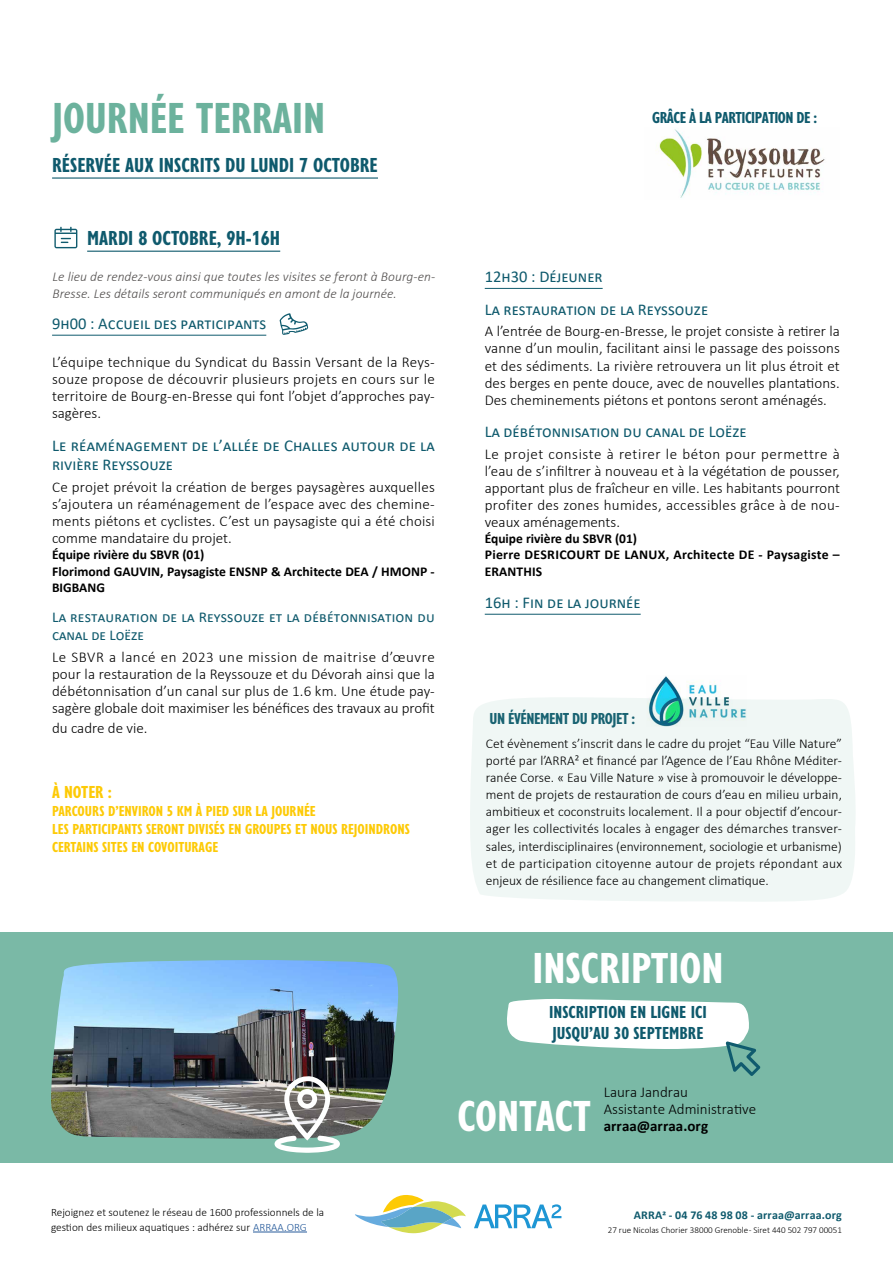
<style>
.page{position:relative;width:893px;height:1263px;background:#fff}
.page>*{position:absolute;margin:0;border:0;box-sizing:border-box;transform-origin:0 0}
.t1{font:700 condensed 45px "Gill Sans Nova";color:#fff}
.t2{font:700 condensed 45px "Gill Sans Nova";color:#6cb29d}
.t3{font:700 condensed 21px "Gill Sans Nova";color:#0f5a6d}
.t4{font:700 condensed 18px/21.6px "Gill Sans Nova";color:#0f5a6d}
.t5{font:700 condensed 18px "Gill Sans Nova";letter-spacing:-.01em;color:#fdca06}
.t6{font:16.5px/32.5px "Calibri";color:#0f5a6d}
.t7{font:700 condensed 16.5px "Gill Sans Nova";letter-spacing:-.03em;color:#0f5a6d}
.t8{font:300 15px/17.1px "Calibri";color:#000;text-align:justify}
.t9{font:700 condensed 15px/18px "Gill Sans Nova";color:#fdca06}
.t10{font:15px/18px "Calibri";letter-spacing:.01em;color:#0f5a6d}
.t11{font:700 15px "Calibri";letter-spacing:.005em;color:#000}
.t12{font:300 13.5px/17.1px "Calibri";color:#000;text-align:justify}
.t13{font:700 13.5px/16.2px "Calibri";color:#000}
.t14{font:italic 300 13.5px/16.2px "Calibri";letter-spacing:.005em;color:#524f4e}
.t15{font:700 12px "Calibri";letter-spacing:.015em;color:#0f5a6d}
.t16{font:300 11.25px/14.4px "Calibri";color:#000}
.t17{font:300 9px "Calibri";color:#000}
.s1{color:#275b9b}
</style>
<div class="page">
<hr style="left:253px;top:1232px;width:54px;height:1px;background:#275b9b">
<svg style="left:355px;top:1195px;width:111px;height:38px"></svg>
<svg style="left:474px;top:1204px;width:87px;height:24px"></svg>
<img style="left:656px;top:129px;width:169px;height:69px">
<div style="left:0;top:932px;width:893px;height:231px;background:#7ab9a6"></div>
<svg style="left:507px;top:999px;width:253px;height:77px"></svg>
<img style="left:51px;top:960px;width:348px;height:179px">
<svg style="left:275px;top:1075px;width:65px;height:78px"></svg>
<svg style="left:280px;top:313px;width:28px;height:22px"></svg>
<hr style="left:87px;top:251px;width:193px;height:1px;background:#0f5a6d">
<svg style="left:54px;top:227px;width:23px;height:21px"></svg>
<hr style="left:52px;top:177px;width:326px;height:2px;background:#0f5a6d">
<hr style="left:485px;top:288px;width:118px;height:1px;background:#0f5a6d">
<hr style="left:485px;top:614px;width:156px;height:1px;background:#0f5a6d">
<hr style="left:52px;top:335px;width:214px;height:1px;background:#0f5a6d">
<img style="left:652px;top:677px;width:67px;height:19px">
<div style="left:470px;top:696px;width:385px;height:206px;background:#f0f7f5"></div>
<h1 class="t2" style="left:52px;top:88px;width:275px">JOURNÉE TERRAIN</h1>
<h2 class="t3" style="left:52px;top:151px;width:327px">RÉSERVÉE AUX INSCRITS DU LUNDI 7 OCTOBRE</h2>
<h2 class="t3" style="left:87px;top:224px;width:195px">MARDI 8 OCTOBRE, 9H-16H</h2>
<p class="t14" style="left:52px;top:269px;width:384px">Le lieu de rendez-vous ainsi que toutes les visites se feront à Bourg-en-<br>Bresse. Les détails seront communiqués en amont de la journée.</p>
<p class="t6" style="left:52px;top:307px;width:216px">9h00 : Accueil des participants</p>
<p class="t8" style="left:52px;top:353px;width:384px">L’équipe technique du Syndicat du Bassin Versant de la Reys&shy;souze propose de découvrir plusieurs projets en cours sur le territoire de Bourg-en-Bresse qui font l’objet d’approches pay&shy;sagères.</p>
<p class="t6" style="left:52px;top:435px;width:384px;line-height:19.8px">Le réaménagement de l’allée de Challes autour de la rivière Reyssouze</p>
<p class="t8" style="left:52px;top:478px;width:384px">Ce projet prévoit la création de berges paysagères auxquelles s’ajoutera un réaménagement de l’espace avec des chemine&shy;ments piétons et cyclistes. C’est un paysagiste qui a été choisi comme mandataire du projet.</p>
<p class="t13" style="left:52px;top:546px;width:384px">Équipe rivière du SBVR (01)<br>Florimond GAUVIN, Paysagiste ENSNP &amp; Architecte DEA / HMONP -<br>BIGBANG</p>
<p class="t10" style="left:52px;top:608px;width:384px">La restauration de la Reyssouze et la débétonnisation du canal de Loëze</p>
<p class="t8" style="left:52px;top:648px;width:384px">Le SBVR a lancé en 2023 une mission de maitrise d’œuvre pour la restauration de la Reyssouze et du Dévorah ainsi que la débétonnisation d’un canal sur plus de 1.6 km. Une étude pay&shy;sagère globale doit maximiser les bénéfices des travaux au profit</p>
<p class="t8" style="left:52px;top:719px;width:97px">du cadre de vie.</p>
<p class="t5" style="left:52px;top:780px;width:61px">À NOTER :</p>
<p class="t9" style="left:52px;top:801px;width:359px">PARCOURS D’ENVIRON 5 KM À PIED SUR LA JOURNÉE<br>LES PARTICIPANTS SERONT DIVISÉS EN GROUPES ET NOUS REJOINDRONS<br>CERTAINS SITES EN COVOITURAGE</p>
<p class="t7" style="left:652px;top:107px;width:167px">GRÂCE À LA PARTICIPATION DE :</p>
<p class="t6" style="left:485px;top:260px;width:225px">12h30 : Déjeuner<br>La restauration de la Reyssouze</p>
<p class="t8" style="left:485px;top:323px;width:357px">A l’entrée de Bourg-en-Bresse, le projet consiste à retirer la vanne d’un moulin, facilitant ainsi le passage des poissons et des sédiments. La rivière retrouvera un lit plus étroit et des berges en pente douce, avec de nouvelles plantations.<br>Des cheminements piétons et pontons seront aménagés.</p>
<p class="t6" style="left:485px;top:415px;width:263px">La débétonnisation du canal de Loëze</p>
<p class="t8" style="left:485px;top:445px;width:357px">Le projet consiste à retirer le béton pour permettre à l’eau de s’infiltrer à nouveau et à la végétation de pousser, apportant plus de fraîcheur en ville. Les habitants pourront profiter des zones humides, accessibles grâce à de nou&shy;veaux aménagements.</p>
<p class="t13" style="left:485px;top:530px;width:356px">Équipe rivière du SBVR (01)<br>Pierre DESRICOURT DE LANUX, Architecte DE - Paysagiste –<br>ERANTHIS</p>
<p class="t6" style="left:485px;top:586px;width:157px">16h : Fin de la journée</p>
<p class="t7" style="left:490px;top:708px;width:147px">UN ÉVÉNEMENT DU PROJET :</p>
<p class="t12" style="left:486px;top:735px;width:358px">Cet évènement s’inscrit dans le cadre du projet “Eau Ville Nature” porté par l’ARRA² et financé par l’Agence de l’Eau Rhône Méditer&shy;ranée Corse. « Eau Ville Nature » vise à promouvoir le développe&shy;ment de projets de restauration de cours d’eau en milieu urbain, ambitieux et coconstruits localement. Il a pour objectif d’encour&shy;ager les collectivités locales à engager des démarches transver&shy;sales, interdisciplinaires (environnement, sociologie et urbanisme) et de participation citoyenne autour de projets répondant aux enjeux de résilience face au changement climatique.</p>
<h1 class="t1" style="left:532px;top:938px;width:193px">INSCRIPTION</h1>
<p class="t4" style="left:549px;top:1000px;width:159px">INSCRIPTION EN LIGNE ICI<br>JUSQU’AU 30 SEPTEMBRE</p>
<h1 class="t1" style="left:458px;top:1086px;width:135px">CONTACT</h1>
<p class="t8" style="left:604px;top:1083px;width:154px">Laura Jandrau<br>Assistante Administrative</p>
<p class="t11" style="left:604px;top:1115px;width:106px">arraa@arraa.org</p>
<p class="t16" style="left:51px;top:1205px;width:275px">Rejoignez et soutenez le réseau de 1600 professionnels de la gestion des milieux aquatiques : adhérez sur <span class="s1">ARRAA.ORG</span></p>
<p class="t15" style="left:634px;top:1206px;width:210px">ARRA2 - 04 76 48 98 08 - arraa@arraa.org</p>
<p class="t17" style="left:608px;top:1225px;width:236px">27 rue Nicolas Chorier 38000 Grenoble - Siret 440 502 797 00051</p>
</div>
